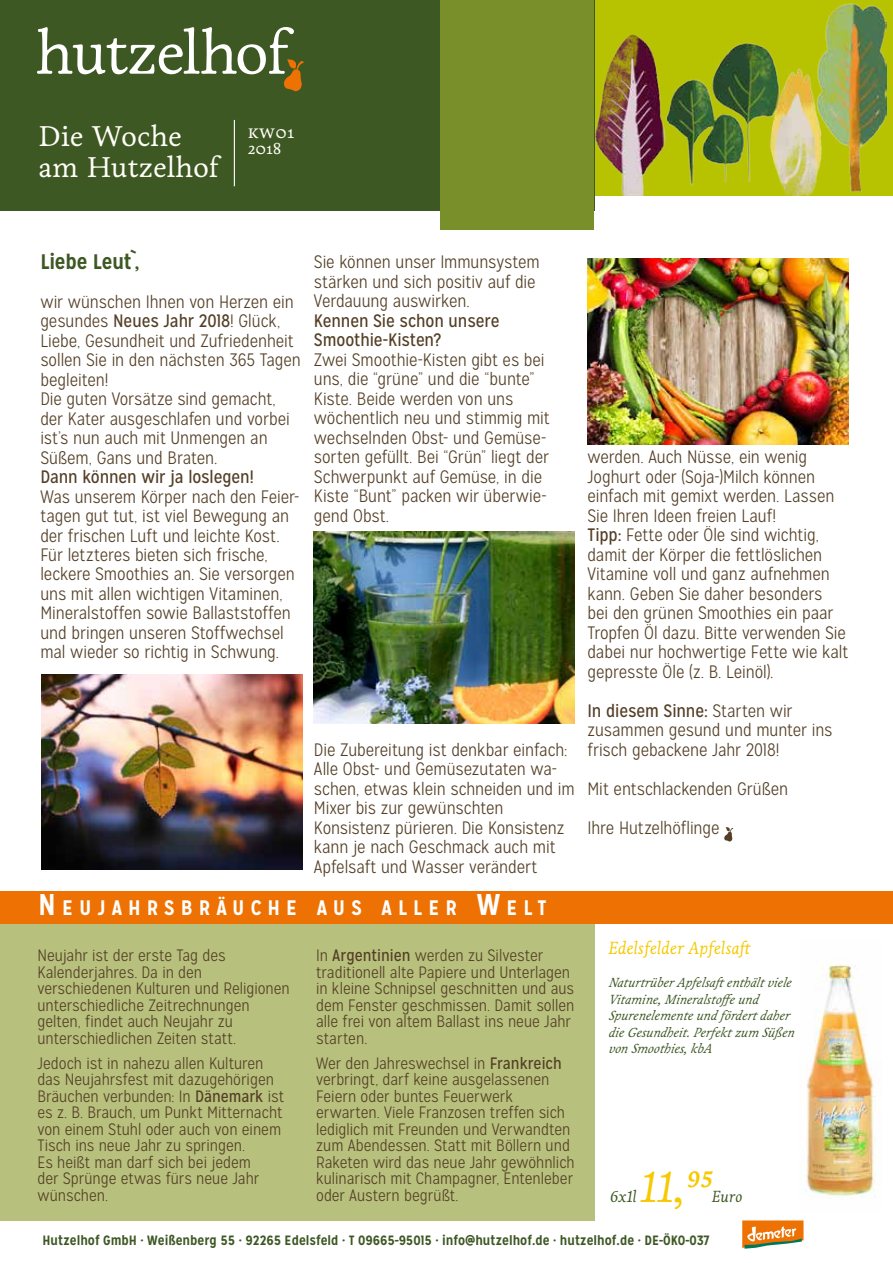
<style>
.page{position:relative;width:893px;height:1263px;background:#fff}
.page>*{position:absolute;margin:0;border:0;box-sizing:border-box;transform-origin:0 0}
.t1{font:italic 45px "Livory";color:#f6c900}
.t2{font:29.25px "Livory";color:#fffef8}
.t3{font:700 21px "Mission Gothic";letter-spacing:.285em;color:#fff}
.t4{font:700 21px "Mission Gothic";letter-spacing:-.005em;color:#3e5824}
.t5{font:300 18px/19.5px "Mission Gothic";letter-spacing:-.005em;color:#543f26}
.t6{font:18px/19.5px "Mission Gothic";letter-spacing:-.005em;color:#543f26}
.t7{font:italic 18px "Livory";color:#f6c900}
.t8{font:18px "Livory";color:#fffef8}
.t9{font:16.8px "Livory";color:#fffef8}
.t10{font:300 16.5px/16.5px "Mission Gothic";color:#543f26}
.t11{font:italic 16.5px "Livory";color:#3e5824}
.t12{font:italic 13.5px/16.5px "Livory";letter-spacing:-.005em;color:#3e5824}
.t13{font:700 13.5px "Mission Gothic";color:#3e5824}
.s1{font-weight:400}
.s2{font-size:30px}
</style>
<div class="page">
<div style="left:0;top:923px;width:594px;height:297px;background:#b7c07d"></div>
<div style="left:594px;top:0;width:299px;height:196px;background:#b7c200"></div>
<img style="left:594px;top:0;width:292px;height:196px">
<div style="left:0;top:0;width:594px;height:210px;background:#3e5824"></div>
<svg style="left:724px;top:827px;width:9px;height:14px"></svg>
<svg style="left:37px;top:27px;width:267px;height:64px"></svg>
<hr style="left:234px;top:120px;width:1px;height:66px;background:#fff">
<div style="left:440px;top:0;width:154px;height:230px;background:#798f29"></div>
<div style="left:0;top:891px;width:893px;height:32px;background:#ee7203"></div>
<svg style="left:742px;top:1220px;width:61px;height:29px"></svg>
<img style="left:806px;top:962px;width:75px;height:235px">
<img style="left:41px;top:674px;width:261px;height:196px">
<img style="left:587px;top:258px;width:261px;height:186px">
<img style="left:314px;top:531px;width:260px;height:192px">
<h2 class="t2" style="left:38px;top:118px;width:145px">Die Woche</h2>
<p class="t8" style="left:248px;top:121px;width:48px">kw01</p>
<h2 class="t2" style="left:38px;top:150px;width:182px">am Hutzelhof</h2>
<p class="t9" style="left:248px;top:138px;width:35px">2018</p>
<p class="t4" style="left:40px;top:248px;width:101px">Liebe Leut`,</p>
<p class="t5" style="left:40px;top:292px;width:262px">wir wünschen Ihnen von Herzen ein gesundes <span class="s1">Neues Jahr 2018</span>! Glück,<br>Liebe, Gesundheit und Zufriedenheit sollen Sie in den nächsten 365 Tagen begleiten!<br>Die guten Vorsätze sind gemacht, der Kater ausgeschlafen und vorbei ist’s nun auch mit Unmengen an<br>Süßem, Gans und Braten.</p>
<p class="t6" style="left:40px;top:467px;width:215px">Dann können wir ja loslegen!</p>
<p class="t5" style="left:40px;top:487px;width:260px">Was unserem Körper nach den Feier&shy;tagen gut tut, ist viel Bewegung an der frischen Luft und leichte Kost.<br>Für letzteres bieten sich frische, leckere Smoothies an. Sie versorgen uns mit allen wichtigen Vitaminen, Mineralstoffen sowie Ballaststoffen und bringen unseren Stoffwechsel mal wieder so richtig in Schwung.</p>
<p class="t5" style="left:314px;top:253px;width:227px">Sie können unser Immunsystem stärken und sich positiv auf die<br>Verdauung auswirken.</p>
<p class="t6" style="left:314px;top:311px;width:187px">Kennen Sie schon unsere<br>Smoothie-Kisten?</p>
<p class="t5" style="left:314px;top:350px;width:237px">Zwei Smoothie-Kisten gibt es bei uns, die “grüne” und die “bunte”<br>Kiste. Beide werden von uns wöchentlich neu und stimmig mit wechselnden Obst- und Gemüse&shy;sorten gefüllt. Bei “Grün” liegt der<br>Schwerpunkt auf Gemüse, in die<br>Kiste “Bunt” packen wir überwie&shy;gend Obst.</p>
<p class="t5" style="left:314px;top:740px;width:262px">Die Zubereitung ist denkbar einfach:<br>Alle Obst- und Gemüsezutaten wa&shy;schen, etwas klein schneiden und im Mixer bis zur gewünschten Konsistenz pürieren. Die Konsistenz kann je nach Geschmack auch mit Apfelsaft und Wasser verändert</p>
<p class="t3" style="left:38px;top:895px;width:510px"><span class="s2">N</span>EUJAHRSBRÄUCHE AUS ALLER <span class="s2">W</span>ELT</p>
<p class="t10" style="left:37px;top:948px;width:254px">Neujahr ist der erste Tag des<br>Kalenderjahres. Da in den verschiedenen Kulturen und Religionen unterschiedliche Zeitrechnungen gelten, findet auch Neujahr zu unterschiedlichen Zeiten statt.</p>
<p class="t10" style="left:37px;top:1055px;width:248px">Jedoch ist in nahezu allen Kulturen das Neujahrsfest mit dazugehörigen<br>Bräuchen verbunden: In <span class="s1">Dänemark</span> ist es z. B. Brauch, um Punkt Mitternacht von einem Stuhl oder auch von einem<br>Tisch ins neue Jahr zu springen.<br>Es heißt man darf sich bei jedem<br>der Sprünge etwas fürs neue Jahr wünschen.</p>
<p class="t10" style="left:316px;top:948px;width:260px">In <span class="s1">Argentinien</span> werden zu Silvester traditionell alte Papiere und Unterlagen in kleine Schnipsel geschnitten und aus dem Fenster geschmissen. Damit sollen alle frei von altem Ballast ins neue Jahr starten.</p>
<p class="t10" style="left:316px;top:1055px;width:260px">Wer den Jahreswechsel in <span class="s1">Frankreich </span>verbringt, darf keine ausgelassenen Feiern oder buntes Feuerwerk erwarten. Viele Franzosen treffen sich lediglich mit Freunden und Verwandten zum Abendessen. Statt mit Böllern und Raketen wird das neue Jahr gewöhnlich kulinarisch mit Champagner, Entenleber oder Austern begrüßt.</p>
<p class="t5" style="left:587px;top:448px;width:262px">werden. Auch Nüsse, ein wenig Joghurt oder (Soja-)Milch können einfach mit gemixt werden. Lassen Sie Ihren Ideen freien Lauf!<br><span class="s1">Tipp:</span> Fette oder Öle sind wichtig, damit der Körper die fettlöslichen Vitamine voll und ganz aufnehmen kann. Geben Sie daher besonders<br>bei den grünen Smoothies ein paar Tropfen Öl dazu. Bitte verwenden Sie dabei nur hochwertige Fette wie kalt gepresste Öle (z. B. Leinöl).</p>
<p class="t5" style="left:587px;top:701px;width:246px"><span class="s1">In diesem Sinne:</span> Starten wir zusammen gesund und munter ins frisch gebackene Jahr 2018!</p>
<p class="t5" style="left:587px;top:769px;width:202px;line-height:39px">Mit entschlackenden Grüßen<br>Ihre Hutzelhöflinge</p>
<p class="t7" style="left:608px;top:938px;width:146px">Edelsfelder Apfelsaft</p>
<p class="t12" style="left:608px;top:975px;width:191px">NaturtrüberApfelsaftenthältviele<br>Vitamine,Mineralstoffeund<br>Spurenelementeundfördertdaher dieGesundheit.Perfektzum Süßen von Smoothies,kbA</p>
<h1 class="t1" style="left:641px;top:1160px;width:72px">11,95</h1>
<p class="t11" style="left:610px;top:1186px;width:28px">6x1l</p>
<p class="t11" style="left:712px;top:1186px;width:32px">Euro</p>
<p class="t13" style="left:43px;top:1231px;width:668px">Hutzelhof GmbH · Weißenberg 55 · 92265 Edelsfeld · T 09665-95015 · info@hutzelhof.de · hutzelhof.de · DE-ÖKO-037</p>
</div>
